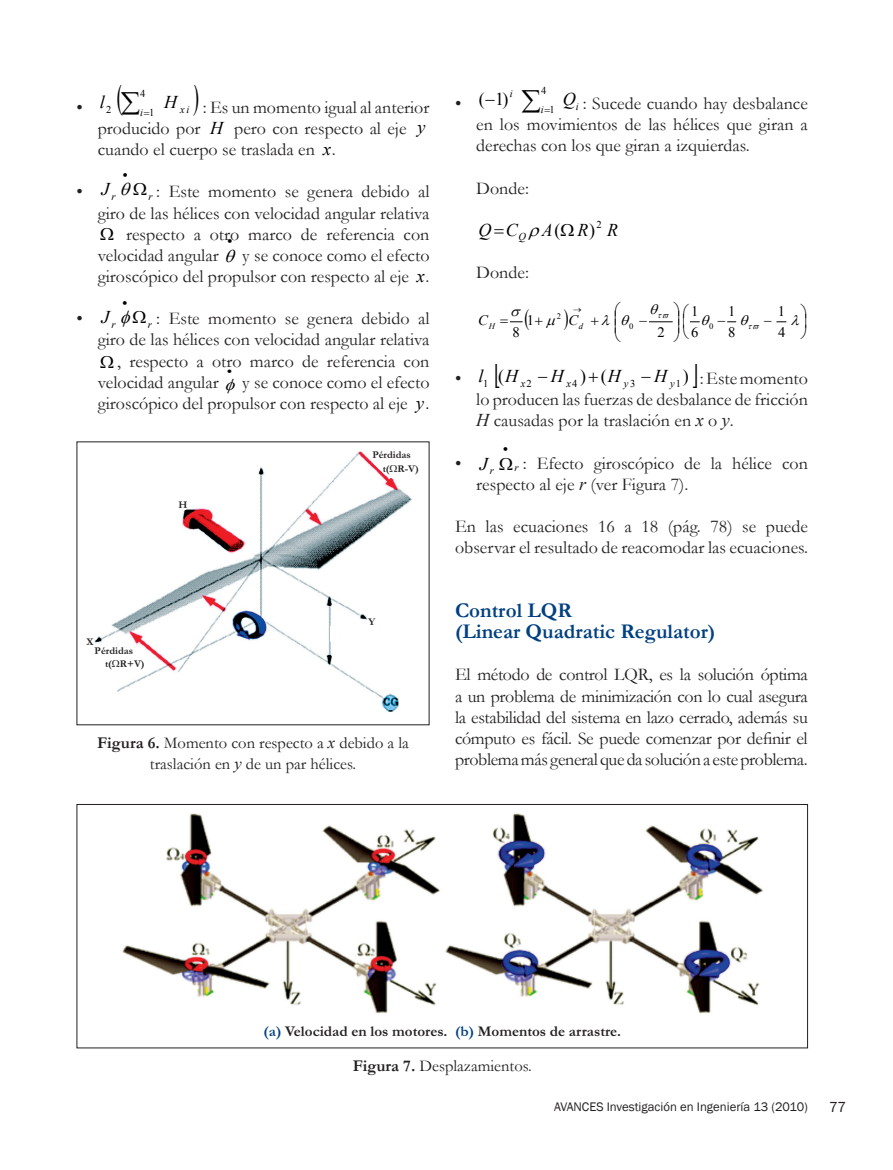
<style>
.page{position:relative;width:893px;height:1170px;background:#fff}
.page>*{position:absolute;margin:0;border:0;box-sizing:border-box;transform-origin:0 0}
.t1{font:700 21px/21.1px "Garamond";color:#014081}
.t2{font:18px/21.1px "Garamond";color:#231f20}
.t3{font:italic 18px "Times New Roman";color:#000}
.t4{font:18px "Times New Roman";color:#000}
.t5{font:16.5px/21.1px "Garamond";color:#231f20;text-align:center}
.t6{font:700 15px "Garamond";color:#231f20}
.t7{font:15px "Franklin Gothic";color:#231f20}
.t8{font:14.4px "Times New Roman";color:#000}
.t9{font:italic 14.4px "Times New Roman";color:#000}
.t10{font:12.75px "Franklin Gothic";color:#231f20}
.t11{font:10.5px "Times New Roman";color:#000}
.t12{font:italic 10.5px "Times New Roman";color:#000}
.t13{font:10.5px "Symbol";color:#000}
.t14{font:700 10.35px/13.2px "Garamond";color:#231f20}
.t15{font:9.45px "Symbol";color:#000;scale:1.11 1}
.t16{font:8.4px "Times New Roman";color:#000}
.s1{font-family:"Times New Roman";font-style:italic;color:#000}
.s2{font-weight:700}
.s3{font-family:"Times New Roman";font-style:italic}
.s4{font-style:normal}
.s5{font-family:"Times New Roman";color:#000}
.s6{font-style:italic}
.s7{color:#014081}
</style>
<div class="page">
<img style="left:94px;top:451px;width:319px;height:261px">
<div style="left:170px;top:491px;width:16px;height:18px;background:#fff"></div>
<div style="left:368px;top:618px;width:11px;height:16px;background:#fff"></div>
<div style="left:330px;top:626px;width:9px;height:15px;background:#fff"></div>
<div style="left:77px;top:804px;width:731px;height:244px;border:1px solid #231f20"></div>
<img style="left:122px;top:813px;width:641px;height:201px">
<svg style="left:390px;top:464px;width:7px;height:7px"></svg>
<svg style="left:112px;top:660px;width:8px;height:7px"></svg>
<svg style="left:510px;top:321px;width:13px;height:2px"></svg>
<svg style="left:727px;top:321px;width:60px;height:2px"></svg>
<svg style="left:649px;top:321px;width:51px;height:2px"></svg>
<p class="t11" style="left:140px;top:86px;width:7px">4</p>
<p class="t3" style="left:100px;top:90px;width:79px">l∑ H</p>
<p class="t2" style="left:98px;top:96px;width:333px;text-indent:105px">: Es un momento igual al anterior producido por <span class="s1">H</span> pero con respecto al eje <span class="s1">y </span>cuando el cuerpo se traslada en <span class="s1">x</span>.</p>
<p class="t2" style="left:77px;top:181px;width:40px">• <sub>r</sub></p>
<p class="t12" style="left:148px;top:189px;width:6px">r</p>
<p class="t2" style="left:77px;top:96px;width:8px">•</p>
<p class="t12" style="left:180px;top:102px;width:11px">xi</p>
<p class="t12" style="left:140px;top:105px;width:4px">i</p>
<p class="t11" style="left:106px;top:102px;width:7px">2</p>
<p class="t11" style="left:149px;top:105px;width:7px">1</p>
<p class="t13" style="left:123px;top:167px;width:6px">•</p>
<p class="t3" style="left:101px;top:177px;width:9px">J</p>
<p class="t2" style="left:156px;top:181px;width:275px">: Este momento se genera debido al</p>
<p class="t2" style="left:98px;top:202px;width:333px">giro de las hélices con velocidad angular relativa</p>
<p class="t2" style="left:126px;top:223px;width:305px">respecto a otro marco de referencia con</p>
<p class="t2" style="left:98px;top:244px;width:122px">velocidad angular</p>
<p class="t13" style="left:227px;top:234px;width:6px">•</p>
<p class="t2" style="left:98px;top:244px;width:333px;text-align:right">y se conoce como el efecto<br>giroscópico del propulsor con respecto al eje <span class="s1">x</span>.</p>
<p class="t2" style="left:77px;top:307px;width:41px">• <sub>r</sub></p>
<p class="t12" style="left:148px;top:317px;width:6px">r</p>
<p class="t13" style="left:122px;top:295px;width:6px">•</p>
<p class="t3" style="left:101px;top:305px;width:9px">J</p>
<p class="t2" style="left:156px;top:307px;width:275px">: Este momento se genera debido al</p>
<p class="t2" style="left:98px;top:329px;width:333px">giro de las hélices con velocidad angular relativa</p>
<p class="t2" style="left:117px;top:350px;width:314px">, respecto a otro marco de referencia con</p>
<p class="t2" style="left:98px;top:371px;width:122px">velocidad angular</p>
<p class="t15" style="left:227px;top:364px;width:6px">•</p>
<p class="t2" style="left:98px;top:371px;width:333px;text-align:right">y se conoce como el efecto<br>giroscópico del propulsor con respecto al eje <span class="s1">y</span>.</p>
<p class="t14" style="left:383px;top:449px;width:38px;text-indent:-10px">Pérdidas t( R-V)</p>
<p class="t14" style="left:179px;top:499px;width:10px">H</p>
<p class="t14" style="left:87px;top:636px;width:9px">X</p>
<p class="t14" style="left:105px;top:645px;width:41px;text-indent:-10px">Pérdidas<br>t( R+V)</p>
<p class="t14" style="left:368px;top:616px;width:8px">Y</p>
<p class="t5" style="left:97px;top:731px;width:313px"><span class="s2">Figura 6.</span> Momento con respecto a <span class="s3">x</span> debido a la traslación en <span class="s3">y</span> de un par hélices.</p>
<p class="t2" style="left:455px;top:92px;width:8px">•</p>
<p class="t11" style="left:541px;top:84px;width:7px">4</p>
<p class="t12" style="left:510px;top:87px;width:4px">i</p>
<p class="t3" style="left:521px;top:87px;width:56px">∑ Q</p>
<p class="t4" style="left:479px;top:87px;width:31px">( 1)</p>
<p class="t2" style="left:476px;top:92px;width:333px;text-align:justify;text-indent:107px">: Sucede cuando hay desbalance en los movimientos de las hélices que giran a derechas con los que giran a izquierdas.</p>
<p class="t2" style="left:476px;top:177px;width:54px">Donde:</p>
<p class="t3" style="left:478px;top:217px;width:83px">Q C<sub>Q</sub> A<span class="s4">(</span></p>
<p class="t3" style="left:577px;top:217px;width:42px">R R<sup>2</sup></p>
<p class="t12" style="left:576px;top:99px;width:4px">i</p>
<p class="t11" style="left:550px;top:102px;width:7px">1</p>
<p class="t12" style="left:541px;top:102px;width:4px">i</p>
<p class="t4" style="left:589px;top:218px;width:7px">)</p>
<p class="t2" style="left:476px;top:261px;width:54px">Donde:</p>
<p class="t16" style="left:557px;top:310px;width:6px">2</p>
<p class="t9" style="left:478px;top:310px;width:18px">C<sub>H</sub></p>
<p class="t9" style="left:568px;top:310px;width:16px">C<sub>d</sub></p>
<p class="t8" style="left:527px;top:311px;width:9px">1</p>
<p class="t8" style="left:513px;top:322px;width:9px">8</p>
<p class="t8" style="left:691px;top:302px;width:9px">1</p>
<p class="t8" style="left:728px;top:302px;width:9px">1</p>
<p class="t8" style="left:778px;top:302px;width:9px">1</p>
<p class="t16" style="left:629px;top:320px;width:6px">0</p>
<p class="t16" style="left:709px;top:320px;width:6px">0</p>
<p class="t8" style="left:657px;top:322px;width:9px">2</p>
<p class="t8" style="left:691px;top:322px;width:9px">6</p>
<p class="t8" style="left:728px;top:322px;width:9px">8</p>
<p class="t8" style="left:778px;top:322px;width:9px">4</p>
<p class="t2" style="left:455px;top:367px;width:51px">• <span class="s5">(</span></p>
<p class="t4" style="left:580px;top:364px;width:110px">) (<span class="s6">H</span> <sub>y</sub><sub>3</sub> <span class="s6">H</span> <sub>y</sub><sub>1</sub>)</p>
<p class="t3" style="left:478px;top:363px;width:7px">l</p>
<p class="t11" style="left:483px;top:376px;width:96px">1 <sup>H</sup><span class="s6">x</span>2 <sup>H</sup><span class="s6">x</span>4</p>
<p class="t2" style="left:476px;top:367px;width:333px;text-align:justify;text-indent:224px">: Este momento lo producen las fuerzas de desbalance de fricción <span class="s3">H</span> causadas por la traslación en <span class="s3">x</span> o <span class="s3">y</span>.</p>
<p class="t13" style="left:503px;top:442px;width:6px">•</p>
<p class="t2" style="left:476px;top:452px;width:333px;text-indent:46px">: Efecto giroscópico de la hélice con respecto al eje <span class="s3">r</span> (ver Figura 7).</p>
<p class="t2" style="left:455px;top:515px;width:354px">En las ecuaciones 16 a 18 (pág. 78) se puede observar el resultado de reacomodar las ecuaciones.</p>
<p class="t12" style="left:480px;top:463px;width:16px">r<sup>J</sup></p>
<p class="t2" style="left:455px;top:452px;width:8px">•</p>
<p class="t12" style="left:515px;top:460px;width:6px">r</p>
<p class="t1" style="left:455px;top:599px;width:262px">Control LQR<br>(Linear Quadratic Regulator)</p>
<p class="t2" style="left:455px;top:663px;width:354px;text-align:justify">El método de control LQR, es la solución óptima a un problema de minimización con lo cual asegura la estabilidad del sistema en lazo cerrado, además su cómputo es fácil. Se puede comenzar por definir el problema más general que da solución a este problema.</p>
<p class="t6" style="left:264px;top:1026px;width:359px"><span class="s7">(a)</span> Velocidad en los motores. <span class="s7">(b)</span> Momentos de arrastre.</p>
<p class="t5" style="left:353px;top:1054px;width:180px"><span class="s2">Figura 7.</span> Desplazamientos.</p>
<p class="t10" style="left:554px;top:1098px;width:255px">AVANCES Investigación en Ingeniería 13 (2010)</p>
<p class="t7" style="left:829px;top:1097px;width:19px">77</p>
</div>
